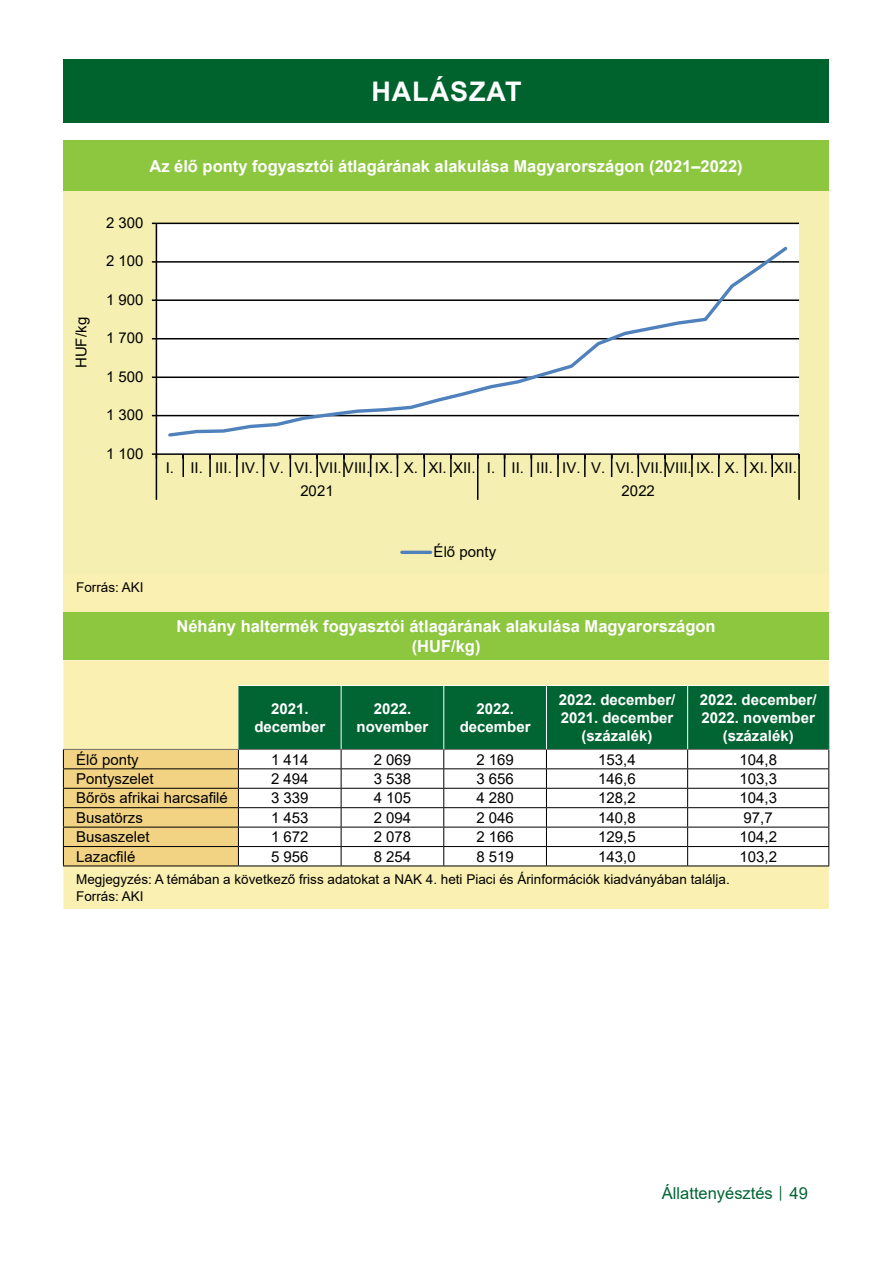
<style>
.page{position:relative;width:893px;height:1263px;background:#fff}
.page>*{position:absolute;margin:0;border:0;box-sizing:border-box;transform-origin:0 0}
.Cím_01{font:700 27px "Arial";letter-spacing:.035em;color:#fff}
.Tablazat_cime{font:700 16.5px/19.8px "Arial";color:#fff;text-align:center}
.t1{font:16.5px "Arial";color:#006533}
.Tablazat_bal_kategor{font:15px/23px "Arial";color:#000}
.Tablazat_kozep_ertek{font:15px "Arial";color:#000}
.Tablazat_fejlece_koz{font:700 15px/18px "Arial";color:#fff;text-align:center}
.Tablazat_forrasa{font:13.5px/16.2px "Arial";color:#000}
.s1{font-size:12px}
</style>
<div class="page">
<div style="left:64px;top:60px;width:765px;height:63px;background:#00632e"></div>
<div style="left:63px;top:611px;width:766px;height:49px;background:#8dc63f"></div>
<div style="left:63px;top:660px;width:766px;height:249px;background:#faf0b1"></div>
<svg style="left:63px;top:685px;width:766px;height:181px"></svg>
<div style="left:63px;top:140px;width:766px;height:51px;background:#8dc63f"></div>
<div style="left:63px;top:574px;width:766px;height:37px;background:#faf0b1"></div>
<div style="left:64px;top:191px;width:765px;height:383px;background:#f5f0b1"></div>
<div style="left:156px;top:223px;width:643px;height:231px;background:#fff"></div>
<hr style="left:156px;top:415px;width:643px;height:1px;background:#000">
<hr style="left:156px;top:376px;width:643px;height:2px;background:#000">
<hr style="left:156px;top:338px;width:643px;height:1px;background:#000">
<hr style="left:156px;top:299px;width:643px;height:2px;background:#000">
<hr style="left:156px;top:261px;width:643px;height:2px;background:#000">
<hr style="left:156px;top:223px;width:643px;height:1px;background:#000">
<hr style="left:156px;top:223px;width:1px;height:231px;background:#000">
<hr style="left:156px;top:453px;width:643px;height:2px;background:#000">
<hr style="left:182px;top:454px;width:2px;height:23px;background:#000">
<hr style="left:209px;top:454px;width:2px;height:23px;background:#000">
<hr style="left:236px;top:454px;width:2px;height:23px;background:#000">
<svg style="left:263px;top:455px;width:1px;height:22px"></svg>
<svg style="left:290px;top:455px;width:1px;height:22px"></svg>
<hr style="left:316px;top:454px;width:2px;height:23px;background:#000">
<hr style="left:343px;top:454px;width:2px;height:23px;background:#000">
<svg style="left:370px;top:455px;width:1px;height:22px"></svg>
<svg style="left:397px;top:455px;width:1px;height:22px"></svg>
<hr style="left:423px;top:454px;width:2px;height:23px;background:#000">
<hr style="left:450px;top:454px;width:2px;height:23px;background:#000">
<svg style="left:504px;top:455px;width:1px;height:22px"></svg>
<svg style="left:531px;top:455px;width:1px;height:22px"></svg>
<hr style="left:557px;top:454px;width:2px;height:23px;background:#000">
<hr style="left:584px;top:454px;width:2px;height:23px;background:#000">
<svg style="left:611px;top:455px;width:1px;height:22px"></svg>
<svg style="left:638px;top:455px;width:1px;height:22px"></svg>
<hr style="left:664px;top:454px;width:2px;height:23px;background:#000">
<hr style="left:691px;top:454px;width:2px;height:23px;background:#000">
<svg style="left:718px;top:455px;width:1px;height:22px"></svg>
<svg style="left:745px;top:455px;width:1px;height:22px"></svg>
<hr style="left:771px;top:454px;width:2px;height:23px;background:#000">
<hr style="left:798px;top:454px;width:2px;height:23px;background:#000">
<svg style="left:152px;top:453px;width:5px;height:47px"></svg>
<svg style="left:477px;top:455px;width:1px;height:45px"></svg>
<hr style="left:798px;top:477px;width:2px;height:23px;background:#000">
<svg style="left:166px;top:247px;width:624px;height:190px"></svg>
<hr style="left:402px;top:551px;width:29px;height:3px;background:#4f81bd">
<p class="Cím_01" style="left:371px;top:73px;width:152px">HALÁSZAT</p>
<p class="Tablazat_cime" style="left:149px;top:156px;width:595px">Az élő ponty fogyasztói átlagárának alakulása Magyarországon (2021–2022)</p>
<p class="Tablazat_bal_kategor" style="left:106px;top:211px;width:39px">2 300</p>
<p class="Tablazat_bal_kategor" style="left:106px;top:250px;width:39px">2 100</p>
<p class="Tablazat_bal_kategor" style="left:70px;top:368px;width:52px;rotate:-90deg">HUF/kg</p>
<p class="Tablazat_bal_kategor" style="left:106px;top:288px;width:39px">1 900</p>
<p class="Tablazat_bal_kategor" style="left:106px;top:327px;width:39px">1 700</p>
<p class="Tablazat_bal_kategor" style="left:106px;top:365px;width:39px">1 500</p>
<p class="Tablazat_bal_kategor" style="left:106px;top:403px;width:39px">1 300</p>
<p class="Tablazat_bal_kategor" style="left:106px;top:442px;width:39px">1 100</p>
<p class="Tablazat_forrasa" style="left:76px;top:579px;width:69px">Forrás: AKI</p>
<p class="Tablazat_bal_kategor" style="left:300px;top:456px;width:498px;text-indent:-135px">I. II. III. IV. V. VI. VII.VIII. IX. X. XI. XII. I. II. III. IV. V. VI. VII.VIII. IX. X. XI. XII.<br>2021</p>
<p class="Tablazat_bal_kategor" style="left:622px;top:479px;width:35px">2022</p>
<p class="Tablazat_bal_kategor" style="left:434px;top:540px;width:64px">Élő ponty</p>
<p class="Tablazat_cime" style="left:176px;top:616px;width:541px">Néhány haltermék fogyasztói átlagárának alakulása Magyarországon (HUF/kg)</p>
<p class="Tablazat_fejlece_koz" style="left:254px;top:700px;width:72px">2021. december</p>
<p class="Tablazat_fejlece_koz" style="left:357px;top:700px;width:73px">2022. november</p>
<p class="Tablazat_fejlece_koz" style="left:460px;top:700px;width:72px">2022. december</p>
<p class="Tablazat_fejlece_koz" style="left:559px;top:691px;width:118px">2022. december/<br>2021. december (százalék)</p>
<p class="Tablazat_fejlece_koz" style="left:700px;top:691px;width:118px">2022. december/<br>2022. november (százalék)</p>
<p class="Tablazat_bal_kategor" style="left:76px;top:748px;width:64px">Élő ponty</p>
<p class="Tablazat_kozep_ertek" style="left:271px;top:749px;width:39px">1 414</p>
<p class="Tablazat_kozep_ertek" style="left:374px;top:749px;width:39px">2 069</p>
<p class="Tablazat_kozep_ertek" style="left:476px;top:749px;width:39px">2 169</p>
<p class="Tablazat_kozep_ertek" style="left:598px;top:749px;width:39px">153,4</p>
<p class="Tablazat_kozep_ertek" style="left:739px;top:749px;width:39px">104,8</p>
<p class="Tablazat_bal_kategor" style="left:76px;top:767px;width:79px">Pontyszelet</p>
<p class="Tablazat_kozep_ertek" style="left:271px;top:768px;width:39px">2 494</p>
<p class="Tablazat_kozep_ertek" style="left:374px;top:768px;width:39px">3 538</p>
<p class="Tablazat_kozep_ertek" style="left:476px;top:768px;width:39px">3 656</p>
<p class="Tablazat_kozep_ertek" style="left:598px;top:768px;width:39px">146,6</p>
<p class="Tablazat_kozep_ertek" style="left:739px;top:768px;width:39px">103,3</p>
<p class="Tablazat_bal_kategor" style="left:76px;top:787px;width:153px">Bőrös afrikai harcsafilé</p>
<p class="Tablazat_kozep_ertek" style="left:271px;top:788px;width:39px">3 339</p>
<p class="Tablazat_kozep_ertek" style="left:374px;top:788px;width:39px">4 105</p>
<p class="Tablazat_kozep_ertek" style="left:476px;top:788px;width:39px">4 280</p>
<p class="Tablazat_kozep_ertek" style="left:598px;top:788px;width:39px">128,2</p>
<p class="Tablazat_kozep_ertek" style="left:739px;top:788px;width:39px">104,3</p>
<p class="Tablazat_bal_kategor" style="left:76px;top:806px;width:68px">Busatörzs</p>
<p class="Tablazat_kozep_ertek" style="left:271px;top:807px;width:39px">1 453</p>
<p class="Tablazat_kozep_ertek" style="left:374px;top:807px;width:39px">2 094</p>
<p class="Tablazat_kozep_ertek" style="left:476px;top:807px;width:39px">2 046</p>
<p class="Tablazat_kozep_ertek" style="left:598px;top:807px;width:39px">140,8</p>
<p class="Tablazat_kozep_ertek" style="left:744px;top:807px;width:31px">97,7</p>
<p class="Tablazat_bal_kategor" style="left:76px;top:825px;width:75px">Busaszelet</p>
<p class="Tablazat_kozep_ertek" style="left:271px;top:827px;width:39px">1 672</p>
<p class="Tablazat_kozep_ertek" style="left:374px;top:827px;width:39px">2 078</p>
<p class="Tablazat_kozep_ertek" style="left:476px;top:827px;width:39px">2 166</p>
<p class="Tablazat_kozep_ertek" style="left:598px;top:827px;width:39px">129,5</p>
<p class="Tablazat_kozep_ertek" style="left:739px;top:827px;width:39px">104,2</p>
<p class="Tablazat_bal_kategor" style="left:76px;top:845px;width:61px">Lazacfilé</p>
<p class="Tablazat_kozep_ertek" style="left:271px;top:846px;width:39px">5 956</p>
<p class="Tablazat_kozep_ertek" style="left:374px;top:846px;width:39px">8 254</p>
<p class="Tablazat_kozep_ertek" style="left:476px;top:846px;width:39px">8 519</p>
<p class="Tablazat_kozep_ertek" style="left:598px;top:846px;width:39px">143,0</p>
<p class="Tablazat_kozep_ertek" style="left:739px;top:846px;width:39px">103,2</p>
<p class="Tablazat_forrasa" style="left:76px;top:871px;width:655px">Megjegyzés: A témában a következő friss adatokat a NAK 4. heti Piaci és Árinformációk kiadványában találja.<br>Forrás: AKI</p>
<p class="t1" style="left:662px;top:1182px;width:147px">Állattenyésztés <span class="s1">│</span> 49</p>
</div>
